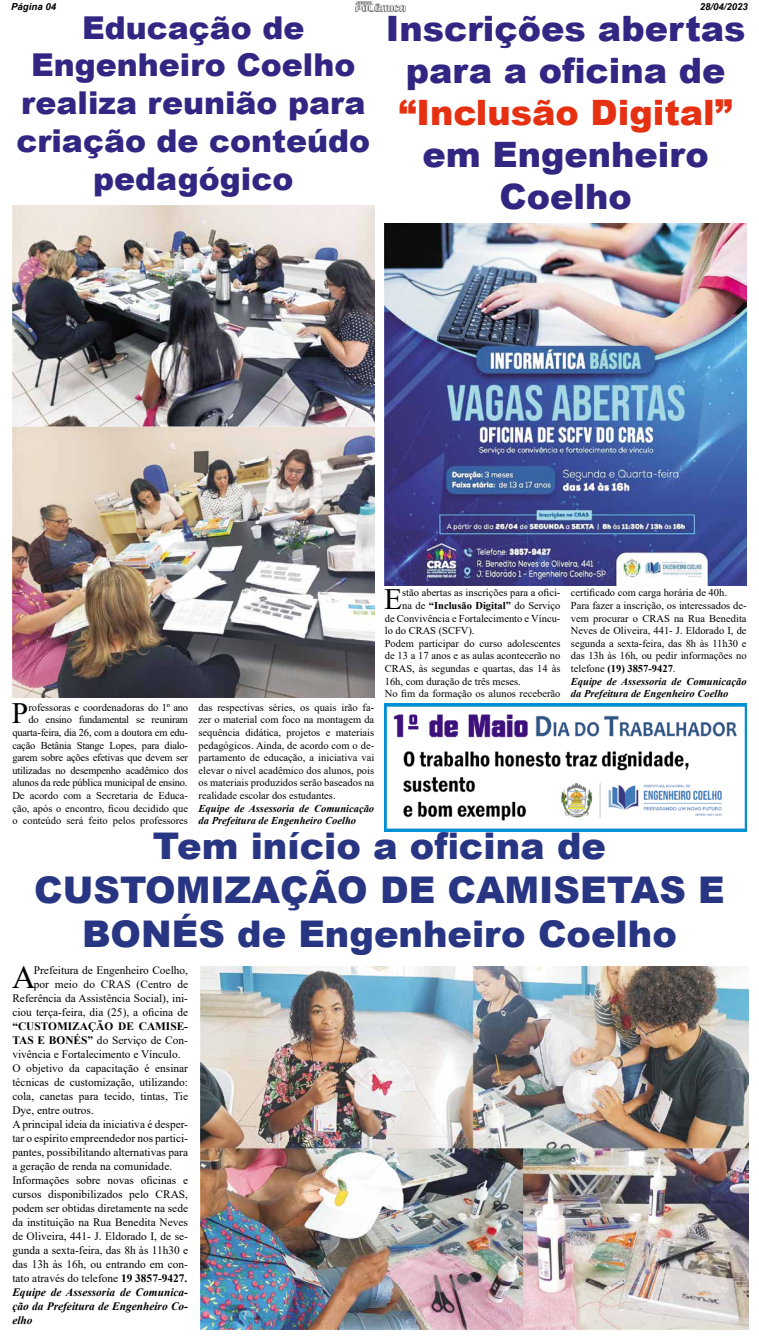
<style>
.page{position:relative;width:759px;height:1342px;background:#fff}
.page>*{position:absolute;margin:0;border:0;box-sizing:border-box;transform-origin:0 0}
.t1{font:900 36.75px/44.1px "Arial";color:#283583;text-align:center}
.t2{font:900 35px/42px "Arial";color:#312783;text-align:center}
.t3{font:900 35px "Arial";color:#e53012}
.t4{font:32.55px "Times New Roman";color:#000}
.t5{font:900 31.5px/37.8px "Arial";color:#312783;text-align:center}
.t6{font:29.49px "Times New Roman";color:#000}
.t7{font:11.38px/14px "Times New Roman";color:#000;text-align:right}
.t8{font:10.5px/12.6px "Times New Roman";color:#000;text-align:justify}
.t9{font:10.5px/12.6px "Times New Roman";letter-spacing:-.02em;color:#000;text-align:right}
.t10{font:italic 700 10.5px/12.6px "Times New Roman";color:#000}
.t11{font:700 10.5px "Times New Roman";color:#000}
.t12{font:italic 700 9.62px "Arial";color:#000}
.s1{font-weight:400}
.s2{font-weight:700}
.s3{font-weight:700;font-style:italic}
</style>
<div class="page">
<img style="left:355px;top:1px;width:50px;height:10px">
<img style="left:13px;top:205px;width:361px;height:492px">
<img style="left:385px;top:223px;width:361px;height:362px">
<img style="left:201px;top:966px;width:547px;height:363px">
<img style="left:385px;top:704px;width:362px;height:127px">
<p class="t12" style="left:11px;top:0;width:46px">Página 04</p>
<p class="t12" style="left:700px;top:0;width:50px">28/04/2023</p>
<h3 class="t5" style="left:17px;top:8px;width:355px">Educação de<br>Engenheiro Coelho realiza reunião para criação de conteúdo pedagógico</h3>
<h2 class="t2" style="left:386px;top:7px;width:361px">Inscrições abertas para a oficina de</h2>
<h2 class="t3" style="left:399px;top:87px;width:335px">“Inclusão Digital”</h2>
<h2 class="t2" style="left:422px;top:133px;width:288px">em Engenheiro<br>Coelho</h2>
<p class="t9" style="left:12px;top:701px;width:177px">rofessoras e coordenadoras do 1º ano<br>do ensino fundamental se reuniram quarta-feira, dia 26, com a doutora em edu&shy;cação Betânia Stange Lopes, para dialo&shy;garem sobre ações efetivas que devem ser utilizadas no desempenho acadêmico dos alunos da rede pública municipal de ensino.<br>De acordo com a Secretaria de Educa&shy;ção, após o encontro, ficou decidido que o conteúdo será feito pelos professores</p>
<p class="t8" style="left:199px;top:701px;width:177px">das respectivas séries, os quais irão fa&shy;zer o material com foco na montagem da sequência didática, projetos e materiais pedagógicos. Ainda, de acordo com o de&shy;partamento de educação, a iniciativa vai elevar o nível acadêmico dos alunos, pois os materiais produzidos serão baseados na realidade escolar dos estudantes.</p>
<h3 class="t6" style="left:12px;top:693px;width:18px">P</h3>
<p class="t10" style="left:199px;top:801px;width:177px">Equipe de Assessoria de Comunicação da Prefeitura de Engenheiro Coelho</p>
<h3 class="t6" style="left:384px;top:578px;width:20px">E</h3>
<p class="t8" style="left:402px;top:586px;width:160px">stão abertas as inscrições para a ofici-</p>
<p class="t11" style="left:402px;top:598px;width:160px"><span class="s1">na de</span> “Inclusão Digital” <span class="s1">do Serviço</span></p>
<p class="t8" style="left:385px;top:611px;width:177px">de Convivência e Fortalecimento e Víncu-</p>
<p class="t8" style="left:385px;top:624px;width:91px">lo do CRAS (SCFV).</p>
<p class="t8" style="left:385px;top:637px;width:177px">Podem participar do curso adolescentes</p>
<p class="t8" style="left:385px;top:649px;width:177px">de 13 a 17 anos e as aulas acontecerão no</p>
<p class="t8" style="left:385px;top:662px;width:177px">CRAS, às segundas e quartas, das 14 às</p>
<p class="t8" style="left:385px;top:674px;width:138px">16h, com duração de três meses.</p>
<p class="t8" style="left:385px;top:687px;width:177px">No fim da formação os alunos receberão</p>
<p class="t8" style="left:571px;top:586px;width:177px;text-align:left">certificado com carga horária de 40h.<br>Para fazer a inscrição, os interessados de&shy;vem procurar o CRAS na Rua Benedita Neves de Oliveira, 441- J. Eldorado I, de segunda a sexta-feira, das 8h às 11h30 e das 13h às 16h, ou pedir informações no telefone <span class="s2">(19) 3857-9427</span>.<br><span class="s3">Equipe de Assessoria de Comunicação da Prefeitura de Engenheiro Coelho</span></p>
<h1 class="t1" style="left:34px;top:823px;width:692px">Tem início a oficina de<br>CUSTOMIZAÇÃO DE CAMISETAS E<br>BONÉS de Engenheiro Coelho</h1>
<h3 class="t4" style="left:12px;top:954px;width:25px">A</h3>
<p class="t7" style="left:12px;top:963px;width:177px">Prefeitura de Engenheiro Coelho,<br>por meio do CRAS (Centro de Referência da Assistência Social), ini&shy;ciou terça-feira, dia (25), a oficina de</p>
<p class="t7" style="left:12px;top:1019px;width:177px;text-align:left"><span class="s2">“CUSTOMIZAÇÃO DE CAMISE-TAS E BONÉS”</span> do Serviço de Con&shy;vivência e Fortalecimento e Vínculo.<br>O objetivo da capacitação é ensinar técnicas de customização, utilizando: cola, canetas para tecido, tintas, Tie Dye, entre outros.<br>A principal ideia da iniciativa é desper&shy;tar o espírito empreendedor nos partici&shy;pantes, possibilitando alternativas para a geração de renda na comunidade.<br>Informações sobre novas oficinas e cursos disponibilizados pelo CRAS, podem ser obtidas diretamente na sede da instituição na Rua Benedita Neves de Oliveira, 441- J. Eldorado I, de se&shy;gunda a sexta-feira, das 8h às 11h30 e das 13h às 16h, ou entrando em con&shy;tato através do telefone <span class="s2">19 3857-9427.<br></span><span class="s3">Equipe de Assessoria de Comunica&shy;ção da Prefeitura de Engenheiro Co&shy;elho</span></p>
</div>
